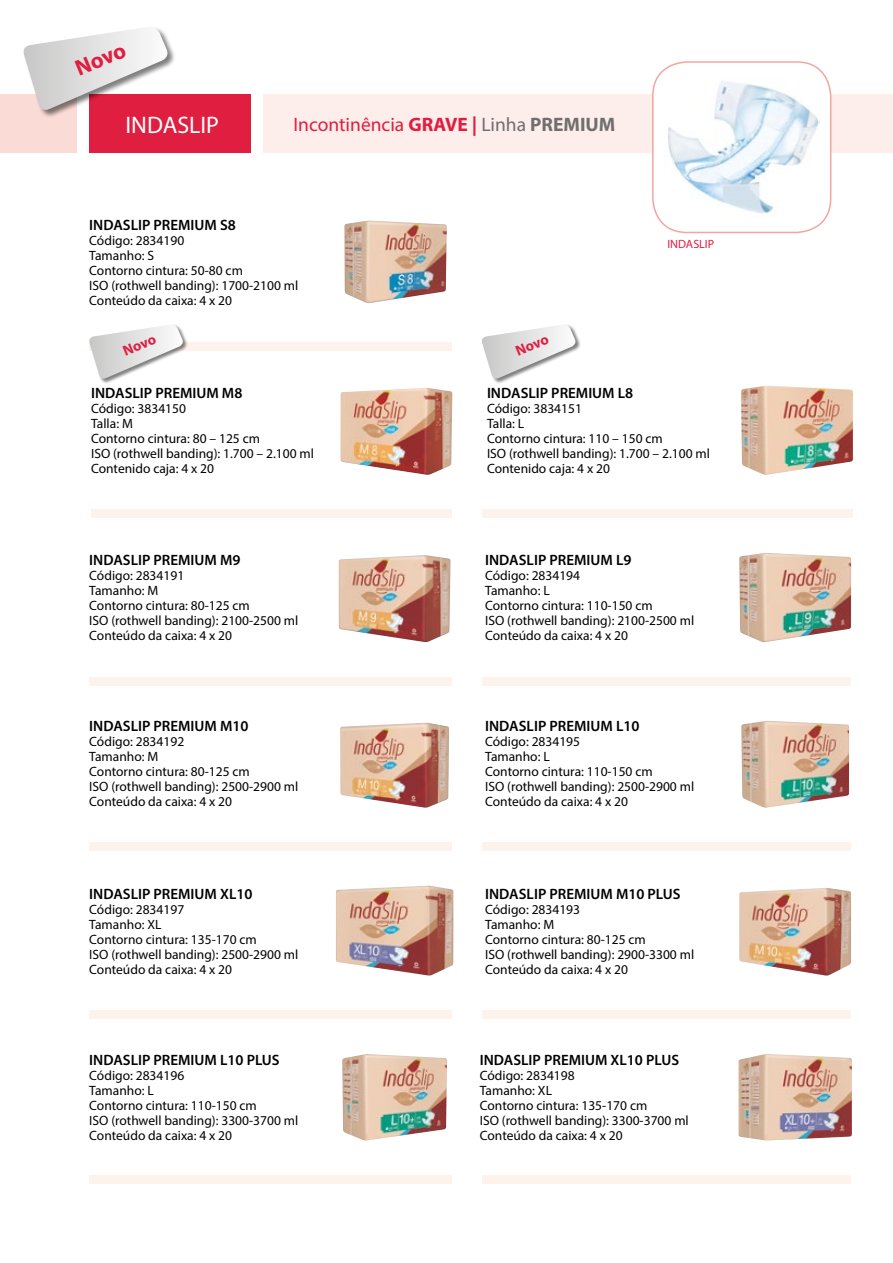
<style>
.page{position:relative;width:893px;height:1263px;background:#fff}
.page>*{position:absolute;margin:0;border:0;box-sizing:border-box;transform-origin:0 0}
.t1{font:24px "Myriad Pro";color:#fff}
.t2{font:700 22.5px "Myriad Pro";color:#df1e40}
.t3{font:19.5px "Myriad Pro";color:#df1e40}
.t4{font:600 15px "Myriad Pro";color:#000}
.t5{font:700 14.7px "Myriad Pro";color:#df1e40}
.t6{font:13.5px/15px "Myriad Pro";color:#000}
.t7{font:12px "Myriad Pro";color:#df1e40}
.s1{font-weight:700}
.s2{color:#706f6f}
.s3{font-weight:700;color:#706f6f}
</style>
<div class="page">
<div style="left:89px;top:1175px;width:762px;height:8px;background:#fef3ec"></div>
<div style="left:89px;top:342px;width:383px;height:9px;background:#fef3ec"></div>
<div style="left:89px;top:677px;width:761px;height:8px;background:#fef3ec"></div>
<div style="left:91px;top:510px;width:761px;height:8px;background:#fef3ec"></div>
<div style="left:89px;top:842px;width:761px;height:9px;background:#fef3ec"></div>
<div style="left:89px;top:1010px;width:761px;height:9px;background:#fef3ec"></div>
<div style="left:452px;top:208px;width:30px;height:1001px;background:#fff"></div>
<img style="left:339px;top:555px;width:111px;height:87px">
<img style="left:739px;top:553px;width:112px;height:89px">
<img style="left:341px;top:388px;width:111px;height:87px">
<img style="left:741px;top:386px;width:112px;height:89px">
<img style="left:340px;top:722px;width:109px;height:86px">
<img style="left:741px;top:721px;width:108px;height:87px">
<img style="left:738px;top:1054px;width:114px;height:86px">
<img style="left:342px;top:1054px;width:105px;height:87px">
<div style="left:0;top:94px;width:77px;height:59px;background:#fadbd6"></div>
<div style="left:89px;top:94px;width:161px;height:59px;background:#df1e40"></div>
<div style="left:263px;top:94px;width:630px;height:59px;background:#fdedeb"></div>
<div style="left:653px;top:62px;width:178px;height:170px;background:#fff;border-radius:34px"></div>
<img style="left:668px;top:81px;width:151px;height:133px">
<div style="left:652px;top:61px;width:179px;height:172px;border:2px solid #f1a69f;border-radius:34px"></div>
<img style="left:739px;top:888px;width:112px;height:88px">
<img style="left:336px;top:885px;width:117px;height:91px">
<img style="left:344px;top:220px;width:103px;height:83px">
<div style="left:23px;top:26px;width:153px;height:93px;background:#000;opacity:.5"></div>
<svg style="left:23px;top:27px;width:147px;height:85px"></svg>
<div style="left:89px;top:324px;width:100px;height:60px;background:#000;opacity:.5"></div>
<svg style="left:89px;top:325px;width:95px;height:55px"></svg>
<div style="left:482px;top:324px;width:99px;height:60px;background:#000;opacity:.5"></div>
<svg style="left:482px;top:325px;width:95px;height:55px"></svg>
<h2 class="t2" style="left:71px;top:56px;width:54px;rotate:-23deg">Novo</h2>
<h1 class="t1" style="left:125px;top:110px;width:95px">INDASLIP</h1>
<h3 class="t3" style="left:293px;top:112px;width:324px">Incontinência <span class="s1">GRAVE |</span> <span class="s2">Linha</span> <span class="s3">PREMIUM</span></h3>
<p class="t4" style="left:89px;top:215px;width:148px">INDASLIP PREMIUM S8</p>
<p class="t6" style="left:89px;top:232px;width:210px">Código: 2834190<br>Tamanho: S<br>Contorno cintura: 50-80 cm<br>ISO (rothwell banding): 1700-2100 ml<br>Conteúdo da caixa: 4 x 20</p>
<p class="t5" style="left:120px;top:343px;width:36px;rotate:-23deg">Novo</p>
<p class="t5" style="left:513px;top:343px;width:36px;rotate:-23deg">Novo</p>
<p class="t7" style="left:667px;top:237px;width:48px">INDASLIP</p>
<p class="t4" style="left:91px;top:383px;width:153px">INDASLIP PREMIUM M8</p>
<p class="t6" style="left:91px;top:401px;width:224px">Código: 3834150<br>Talla: M<br>Contorno cintura: 80 – 125 cm<br>ISO (rothwell banding): 1.700 – 2.100 ml<br>Contenido caja: 4 x 20</p>
<p class="t4" style="left:89px;top:551px;width:153px">INDASLIP PREMIUM M9</p>
<p class="t6" style="left:89px;top:568px;width:210px">Código: 2834191<br>Tamanho: M<br>Contorno cintura: 80-125 cm<br>ISO (rothwell banding): 2100-2500 ml<br>Conteúdo da caixa: 4 x 20</p>
<p class="t4" style="left:89px;top:717px;width:161px">INDASLIP PREMIUM M10</p>
<p class="t6" style="left:89px;top:734px;width:210px">Código: 2834192<br>Tamanho: M<br>Contorno cintura: 80-125 cm<br>ISO (rothwell banding): 2500-2900 ml<br>Conteúdo da caixa: 4 x 20</p>
<p class="t4" style="left:89px;top:884px;width:165px">INDASLIP PREMIUM XL10</p>
<p class="t6" style="left:89px;top:901px;width:210px">Código: 2834197<br>Tamanho: XL<br>Contorno cintura: 135-170 cm<br>ISO (rothwell banding): 2500-2900 ml<br>Conteúdo da caixa: 4 x 20</p>
<p class="t4" style="left:89px;top:1050px;width:192px">INDASLIP PREMIUM L10 PLUS</p>
<p class="t6" style="left:89px;top:1067px;width:210px">Código: 2834196<br>Tamanho: L<br>Contorno cintura: 110-150 cm<br>ISO (rothwell banding): 3300-3700 ml<br>Conteúdo da caixa: 4 x 20</p>
<p class="t4" style="left:487px;top:383px;width:148px">INDASLIP PREMIUM L8</p>
<p class="t6" style="left:487px;top:401px;width:224px">Código: 3834151<br>Talla: L<br>Contorno cintura: 110 – 150 cm<br>ISO (rothwell banding): 1.700 – 2.100 ml<br>Contenido caja: 4 x 20</p>
<p class="t4" style="left:485px;top:551px;width:148px">INDASLIP PREMIUM L9</p>
<p class="t6" style="left:485px;top:568px;width:210px">Código: 2834194<br>Tamanho: L<br>Contorno cintura: 110-150 cm<br>ISO (rothwell banding): 2100-2500 ml<br>Conteúdo da caixa: 4 x 20</p>
<p class="t4" style="left:485px;top:717px;width:156px">INDASLIP PREMIUM L10</p>
<p class="t6" style="left:485px;top:734px;width:210px">Código: 2834195<br>Tamanho: L<br>Contorno cintura: 110-150 cm<br>ISO (rothwell banding): 2500-2900 ml<br>Conteúdo da caixa: 4 x 20</p>
<p class="t4" style="left:485px;top:884px;width:197px">INDASLIP PREMIUM M10 PLUS</p>
<p class="t6" style="left:485px;top:901px;width:210px">Código: 2834193<br>Tamanho: M<br>Contorno cintura: 80-125 cm<br>ISO (rothwell banding): 2900-3300 ml<br>Conteúdo da caixa: 4 x 20</p>
<p class="t4" style="left:480px;top:1050px;width:201px">INDASLIP PREMIUM XL10 PLUS</p>
<p class="t6" style="left:480px;top:1067px;width:210px">Código: 2834198<br>Tamanho: XL<br>Contorno cintura: 135-170 cm<br>ISO (rothwell banding): 3300-3700 ml<br>Conteúdo da caixa: 4 x 20</p>
</div>
